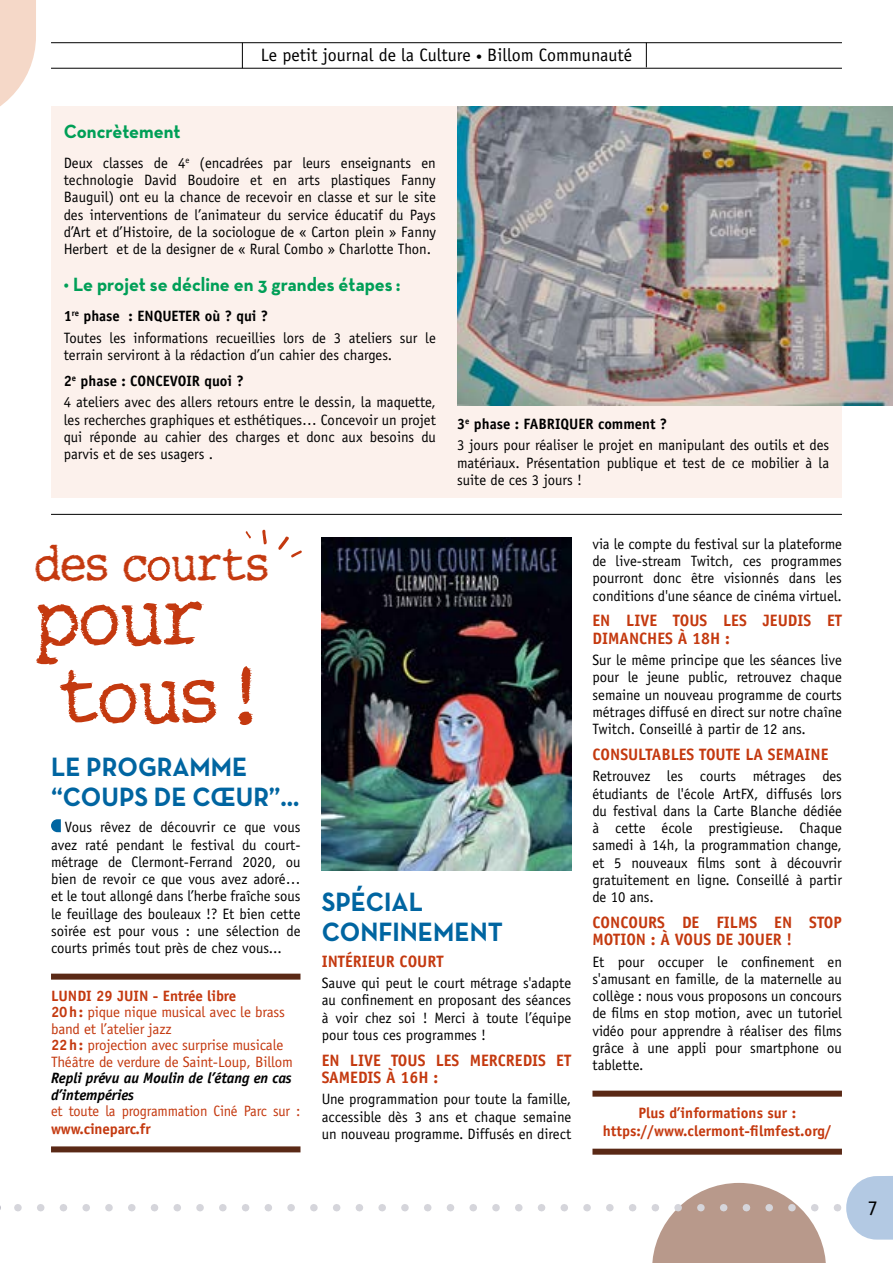
<style>
.page{position:relative;width:893px;height:1263px;background:#fff}
.page>*{position:absolute;margin:0;border:0;box-sizing:border-box;transform-origin:0 0}
.t1{font:79.5px/78px "Tight Writer";color:#c4390f}
.t2{font:48px "Tight Writer";color:#c4390f}
.t3{font:700 27px/30px "Neutra Text";color:#0065a1;scale:.95 1}
.t4{font:21px "Officina Sans Std";color:#000}
.t5{font:700 19.5px "Neutra Text";color:#009f57;scale:.95 1}
.t6{font:18px "Officina Sans Std";color:#000}
.t7{font:700 16.5px/17.2px "Officina Sans Std";color:#c4390f}
.t8{font:15px/17.2px "Officina Sans Std";color:#000;text-align:justify}
.t9{font:15px/16.5px "Officina Sans Std";letter-spacing:-.01em;color:#c4390f}
.t10{font:700 15px/18px "Officina Sans Std";color:#c4390f;text-align:center}
.t11{font:italic 700 15px/16.5px "Officina Sans Std";letter-spacing:-.01em;color:#000}
.t12{font:15px "Officina Sans Std";letter-spacing:-.01em;color:#c4390f;scale:.96 1}
.s1{font-size:12px}
.s2{font-weight:700}
</style>
<div class="page">
<svg style="left:0;top:0;width:36px;height:106px"></svg>
<hr style="left:51px;top:42px;width:791px;height:1px;background:#000">
<hr style="left:51px;top:68px;width:791px;height:1px;background:#000">
<svg style="left:646px;top:43px;width:1px;height:24px"></svg>
<svg style="left:242px;top:43px;width:1px;height:25px"></svg>
<svg style="left:18px;top:1176px;width:875px;height:87px"></svg>
<div style="left:51px;top:106px;width:791px;height:391px;background:#fcf1ec"></div>
<img style="left:457px;top:106px;width:436px;height:299px">
<svg style="left:262px;top:530px;width:5px;height:14px"></svg>
<svg style="left:278px;top:536px;width:24px;height:22px"></svg>
<svg style="left:246px;top:531px;width:5px;height:7px"></svg>
<svg style="left:147px;top:556px;width:24px;height:25px"></svg>
<svg style="left:80px;top:605px;width:40px;height:41px"></svg>
<svg style="left:99px;top:683px;width:40px;height:41px"></svg>
<div style="left:51px;top:974px;width:249px;height:6px;background:#5a2916"></div>
<div style="left:51px;top:1146px;width:249px;height:6px;background:#5a2916"></div>
<svg style="left:51px;top:819px;width:10px;height:13px"></svg>
<div style="left:592px;top:1091px;width:250px;height:6px;background:#5a2916"></div>
<div style="left:592px;top:1149px;width:250px;height:6px;background:#5a2916"></div>
<hr style="left:51px;top:514px;width:791px;height:1px;background:#000">
<img style="left:322px;top:538px;width:249px;height:333px">
<p class="t6" style="left:261px;top:44px;width:373px">Le petit journal de la Culture <span class="s1">•</span> Billom Communauté</p>
<h3 class="t5" style="left:64px;top:119px;width:124px">Concrètement</h3>
<p class="t8" style="left:64px;top:154px;width:374px">Deux classes de 4<sup>e</sup> (encadrées par leurs enseignants en technologie David Boudoire et en arts plastiques Fanny Bauguil) ont eu la chance de recevoir en classe et sur le site des interventions de l’animateur du service éducatif du Pays d’Art et d’Histoire, de la sociologue de « Carton plein » Fanny Herbert et de la designer de « Rural Combo » Charlotte Thon.</p>
<h3 class="t5" style="left:64px;top:272px;width:356px">• Le projet se décline en 3 grandes étapes :</h3>
<p class="t8" style="left:64px;top:305px;width:374px;line-height:21.5px"><span class="s2">1</span><sup>re</sup> <span class="s2">phase : ENQUETER où ? qui ?<br></span>Toutes les informations recueillies lors de 3 ateliers sur le</p>
<p class="t8" style="left:64px;top:342px;width:330px;line-height:25.8px">terrain serviront à la rédaction d’un cahier des charges.<br><span class="s2">2</span><sup>e</sup> <span class="s2">phase : CONCEVOIR quoi ?</span></p>
<p class="t8" style="left:64px;top:394px;width:374px">4 ateliers avec des allers retours entre le dessin, la maquette, les recherches graphiques et esthétiques… Concevoir un projet qui réponde au cahier des charges et donc aux besoins du parvis et de ses usagers .</p>
<p class="t8" style="left:457px;top:413px;width:374px;line-height:21.5px"><span class="s2">3</span><sup>e</sup> <span class="s2">phase : FABRIQUER comment ?<br></span>3 jours pour réaliser le projet en manipulant des outils et des</p>
<p class="t8" style="left:457px;top:454px;width:374px">matériaux. Présentation publique et test de ce mobilier à la suite de ces 3 jours !</p>
<h2 class="t2" style="left:35px;top:538px;width:235px">des c urts</h2>
<h1 class="t1" style="left:59px;top:581px;width:196px;text-indent:-24px">p ur t us !</h1>
<h3 class="t3" style="left:51px;top:751px;width:263px">LE PROGRAMME “COUPS DE CŒUR”…</h3>
<p class="t8" style="left:51px;top:819px;width:251px;text-indent:14px">Vous rêvez de découvrir ce que vous avez raté pendant le festival du court&shy;métrage de Clermont-Ferrand 2020, ou bien de revoir ce que vous avez adoré… et le tout allongé dans l’herbe fraîche sous le feuillage des bouleaux !? Et bien cette soirée est pour vous : une sélection de courts primés tout près de chez vous...</p>
<p class="t9" style="left:51px;top:987px;width:243px"><span class="s2">LUNDI 29 JUIN - Entrée libre<br>20h:</span> pique nique musical avec le brass band et l’atelier jazz<br><span class="s2">22h:</span> projection avec surprise musicale Théâtre de verdure de Saint-Loup, Billom</p>
<p class="t11" style="left:51px;top:1070px;width:242px">Repli prévu au Moulin de l’étang en cas d’intempéries</p>
<p class="t12" style="left:51px;top:1102px;width:261px">et toute la programmation Ciné Parc sur :</p>
<p class="t10" style="left:51px;top:1119px;width:101px">www.cineparc.fr</p>
<h3 class="t3" style="left:322px;top:886px;width:192px">SPÉCIAL<br>CONFINEMENT</h3>
<p class="t7" style="left:322px;top:952px;width:123px">INTÉRIEUR COURT</p>
<p class="t8" style="left:322px;top:974px;width:251px">Sauve qui peut le court métrage s'adapte au confinement en proposant des séances à voir chez soi ! Merci à toute l’équipe pour tous ces programmes !</p>
<p class="t7" style="left:322px;top:1051px;width:251px">EN LIVE TOUS LES MERCREDIS ET<br>SAMEDIS À 16H :</p>
<p class="t8" style="left:322px;top:1091px;width:251px">Une programmation pour toute la famille, accessible dès 3 ans et chaque semaine un nouveau programme. Diffusés en direct</p>
<p class="t8" style="left:592px;top:535px;width:251px">via le compte du festival sur la plateforme de live-stream Twitch, ces programmes pourront donc être visionnés dans les conditions d'une séance de cinéma virtuel.</p>
<p class="t7" style="left:592px;top:612px;width:251px">EN LIVE TOUS LES JEUDIS ET<br>DIMANCHES À 18H :</p>
<p class="t8" style="left:592px;top:651px;width:251px">Sur le même principe que les séances live pour le jeune public, retrouvez chaque semaine un nouveau programme de courts métrages diffusé en direct sur notre chaîne Twitch. Conseillé à partir de 12 ans.</p>
<p class="t7" style="left:592px;top:745px;width:237px">CONSULTABLES TOUTE LA SEMAINE</p>
<p class="t8" style="left:592px;top:768px;width:251px">Retrouvez les courts métrages des étudiants de l'école ArtFX, diffusés lors du festival dans la Carte Blanche dédiée à cette école prestigieuse. Chaque samedi à 14h, la programmation change, et 5 nouveaux films sont à découvrir gratuitement en ligne. Conseillé à partir de 10 ans.</p>
<p class="t7" style="left:592px;top:913px;width:251px">CONCOURS DE FILMS EN STOP<br>MOTION : À VOUS DE JOUER !</p>
<p class="t8" style="left:592px;top:953px;width:251px">Et pour occuper le confinement en s'amusant en famille, de la maternelle au collège : nous vous proposons un concours de films en stop motion, avec un tutoriel vidéo pour apprendre à réaliser des films grâce à une appli pour smartphone ou tablette.</p>
<p class="t10" style="left:603px;top:1103px;width:230px">Plus d’informations sur : https://www.clermont-filmfest.org/</p>
<h3 class="t4" style="left:868px;top:1196px;width:12px">7</h3>
</div>
